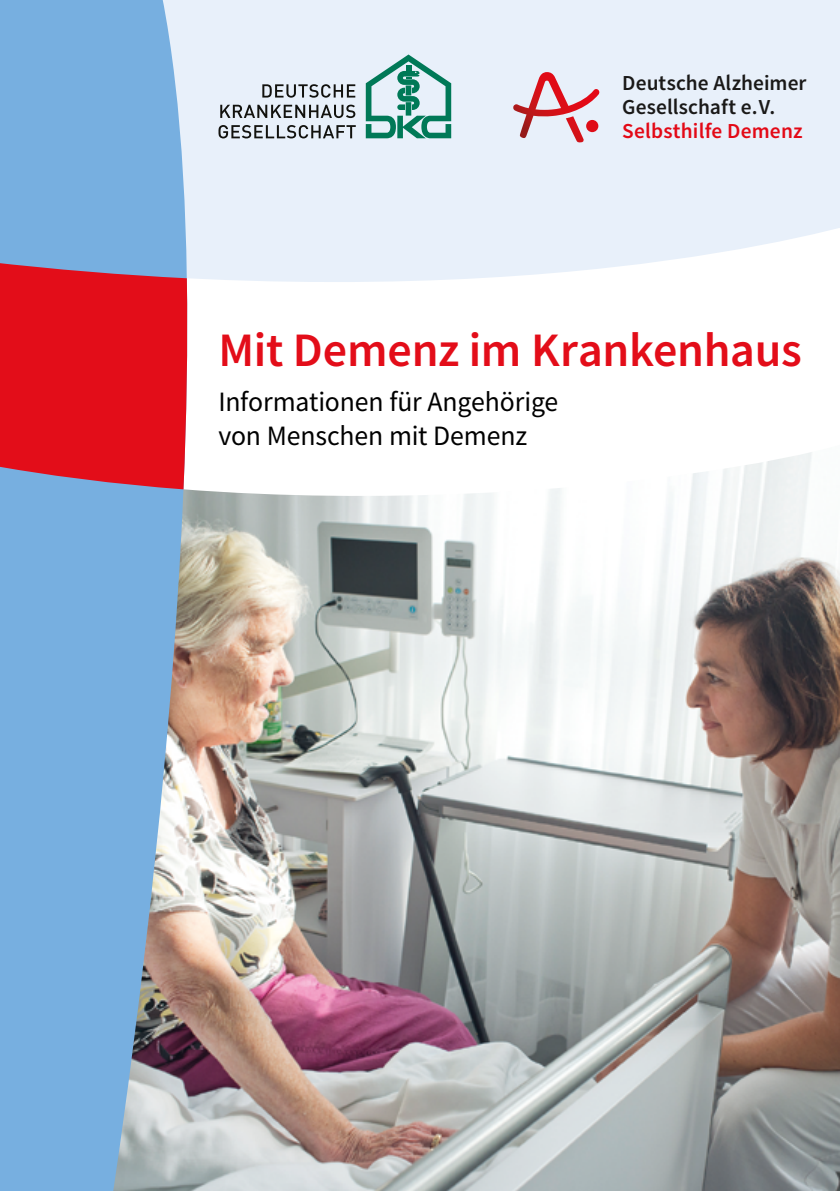
<style>
.page{position:relative;width:840px;height:1191px;background:#fff}
.page>*{position:absolute;margin:0;border:0;box-sizing:border-box;transform-origin:0 0}
.Headline_Titel{font:600 48px "Source Sans Pro";letter-spacing:-.005em;color:#e30d19}
.Überschrift-Sub{font:28px/33.6px "Source Sans Pro";letter-spacing:-.005em;color:#000}
.t1{font:600 21.4px/24px "Sans Alz";letter-spacing:.005em;color:#1a1918}
.s1{color:#e30916}
</style>
<div class="page">
<div style="left:0;top:0;width:839px;height:1191px;background:#e8f0fa"></div>
<img style="left:252px;top:533px;width:587px;height:658px">
<svg style="left:252px;top:228px;width:587px;height:305px;fill:#fff"></svg>
<svg style="left:0;top:0;width:252px;height:1191px;background:#98b6d2"></svg>
<svg style="left:0;top:261px;width:188px;height:228px;background:#d91c2b"></svg>
<svg style="left:513px;top:72px;width:86px;height:71px"></svg>
<svg style="left:218px;top:125px;width:137px;height:13px"></svg>
<svg style="left:220px;top:105px;width:135px;height:13px"></svg>
<svg style="left:262px;top:84px;width:93px;height:14px"></svg>
<svg style="left:365px;top:54px;width:86px;height:84px"></svg>
<p class="t1" style="left:622px;top:71px;width:186px">Deutsche Alzheimer<br>Gesellschaft e.V.<br><span class="s1">Selbsthilfe Demenz</span></p>
<p class="Headline_Titel" style="left:218px;top:318px;width:584px">Mit Demenz im Krankenhaus</p>
<p class="Überschrift-Sub" style="left:218px;top:385px;width:341px">Informationen für Angehörige von Menschen mit Demenz</p>
</div>
